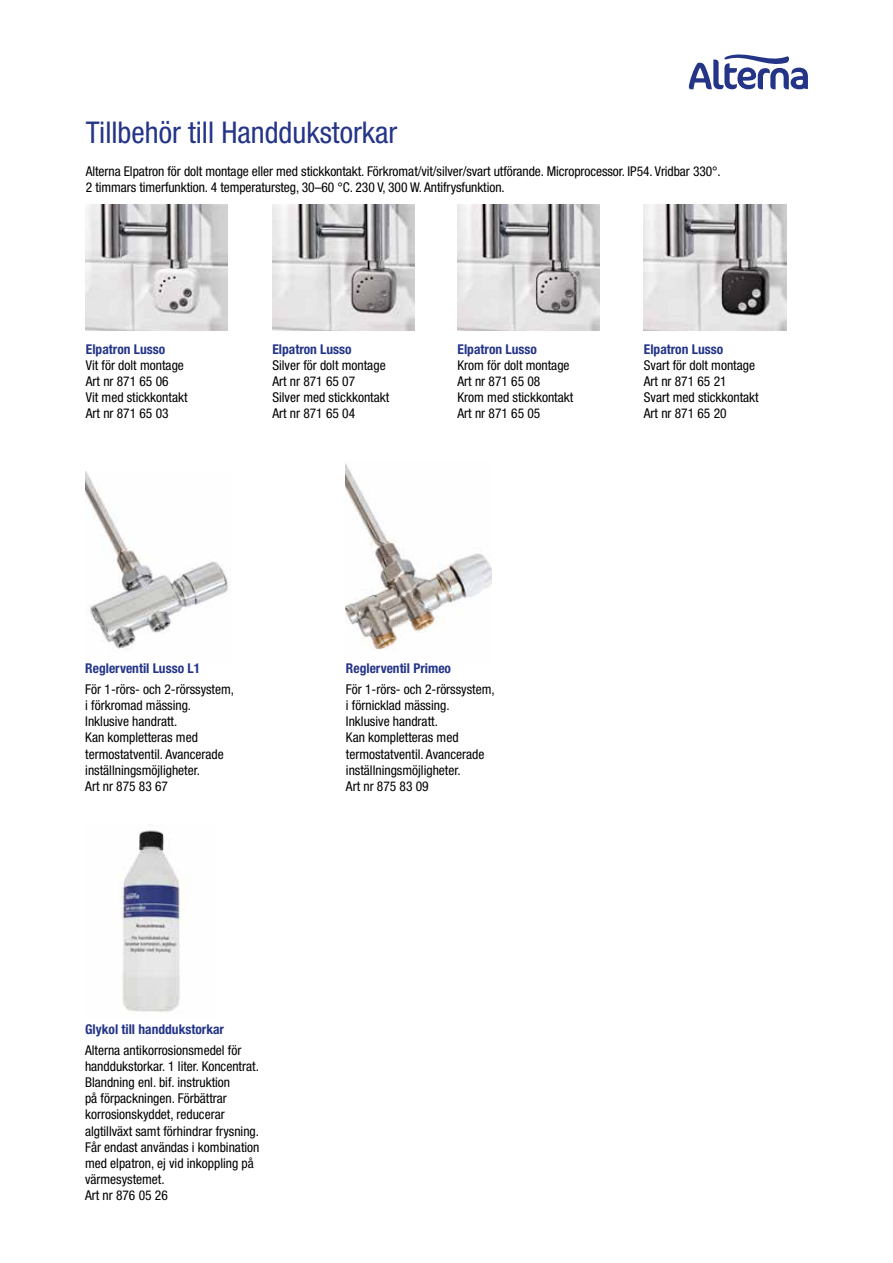
<style>
.page{position:relative;width:893px;height:1263px;background:#fff}
.page>*{position:absolute;margin:0;border:0;box-sizing:border-box;transform-origin:0 0}
.t1{font:condensed 30px "Helvetica Neue";color:#243588}
.t2{font:condensed 13.5px/16.2px "Helvetica Neue";color:#000}
.t3{font:700 condensed 13.5px "Helvetica Neue";color:#243588}
</style>
<div class="page">
<svg style="left:689px;top:54px;width:119px;height:35px"></svg>
<img style="left:346px;top:464px;width:145px;height:186px">
<img style="left:85px;top:471px;width:144px;height:180px">
<img style="left:119px;top:830px;width:62px;height:183px">
<img style="left:272px;top:205px;width:143px;height:126px">
<img style="left:85px;top:205px;width:142px;height:126px">
<img style="left:458px;top:205px;width:142px;height:126px">
<img style="left:644px;top:205px;width:142px;height:126px">
<h1 class="t1" style="left:86px;top:115px;width:313px">Tillbehör till Handdukstorkar</h1>
<p class="t2" style="left:86px;top:163px;width:636px">Alterna Elpatron för dolt montage eller med stickkontakt. Förkromat/vit/silver/svart utförande. Microprocessor. IP54. Vridbar 330°.<br>2 timmars timerfunktion. 4 temperatursteg, 30–60 °C. 230 V, 300 W. Antifrysfunktion.</p>
<p class="t3" style="left:86px;top:341px;width:81px">Elpatron Lusso</p>
<p class="t2" style="left:86px;top:357px;width:103px">Vit för dolt montage<br>Art nr 871 65 06<br>Vit med stickkontakt<br>Art nr 871 65 03</p>
<p class="t3" style="left:272px;top:341px;width:81px">Elpatron Lusso</p>
<p class="t2" style="left:272px;top:357px;width:118px">Silver för dolt montage<br>Art nr 871 65 07<br>Silver med stickkontakt<br>Art nr 871 65 04</p>
<p class="t3" style="left:458px;top:341px;width:81px">Elpatron Lusso</p>
<p class="t2" style="left:458px;top:357px;width:117px">Krom för dolt montage<br>Art nr 871 65 08<br>Krom med stickkontakt<br>Art nr 871 65 05</p>
<p class="t3" style="left:644px;top:341px;width:81px">Elpatron Lusso</p>
<p class="t2" style="left:644px;top:357px;width:116px">Svart för dolt montage<br>Art nr 871 65 21<br>Svart med stickkontakt<br>Art nr 871 65 20</p>
<p class="t3" style="left:85px;top:660px;width:116px">Reglerventil Lusso L1</p>
<p class="t2" style="left:85px;top:681px;width:150px">För 1-rörs- och 2-rörssystem, i förkromad mässing.<br>Inklusive handratt.<br>Kan kompletteras med termostatventil. Avancerade inställningsmöjligheter.<br>Art nr 875 83 67</p>
<p class="t3" style="left:346px;top:660px;width:107px">Reglerventil Primeo</p>
<p class="t2" style="left:346px;top:681px;width:150px">För 1-rörs- och 2-rörssystem, i förnicklad mässing.<br>Inklusive handratt.<br>Kan kompletteras med termostatventil. Avancerade inställningsmöjligheter.<br>Art nr 875 83 09</p>
<p class="t3" style="left:85px;top:1021px;width:141px">Glykol till handdukstorkar</p>
<p class="t2" style="left:85px;top:1041px;width:176px">Alterna antikorrosionsmedel för handdukstorkar. 1 liter. Koncentrat.<br>Blandning enl. bif. instruktion<br>på förpackningen. Förbättrar korrosionskyddet, reducerar algtillväxt samt förhindrar frysning.<br>Får endast användas i kombination med elpatron, ej vid inkoppling på värmesystemet.<br>Art nr 876 05 26</p>
</div>
